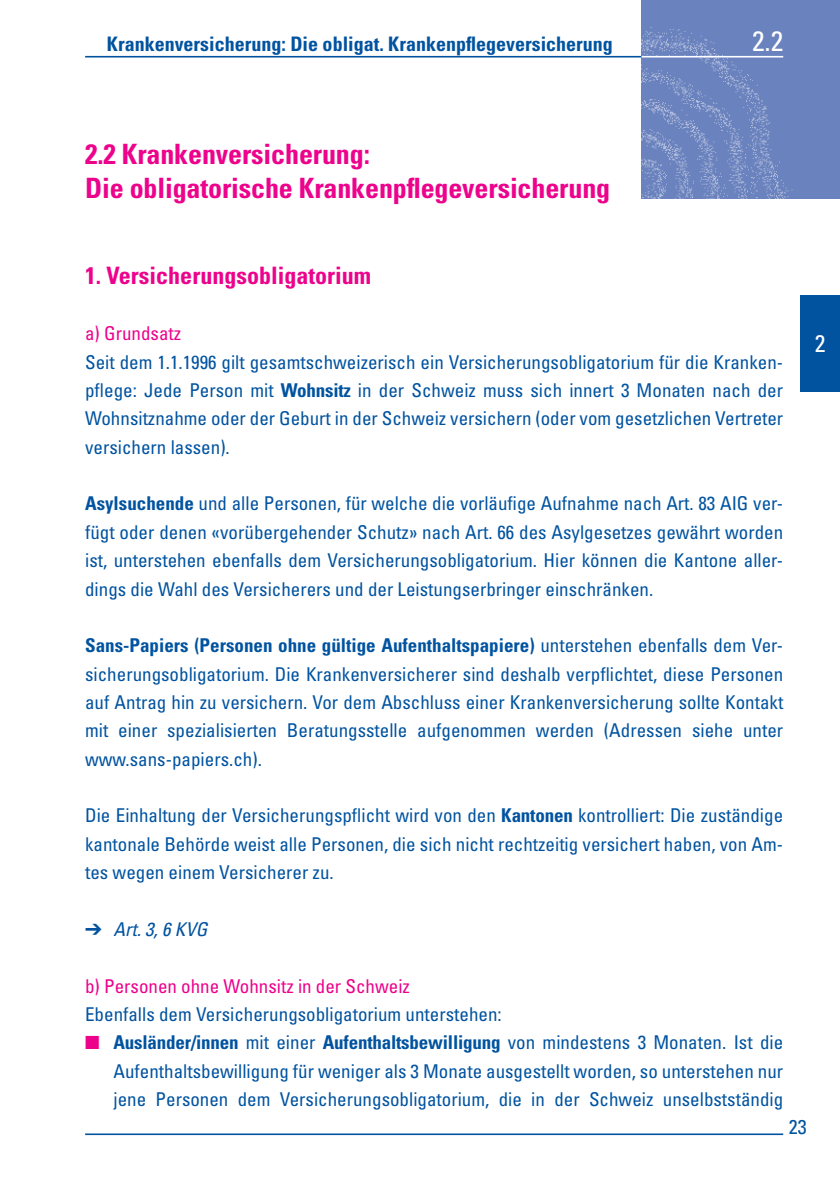
<style>
.page{position:relative;width:840px;height:1191px;background:#fff}
.page>*{position:absolute;margin:0;border:0;box-sizing:border-box;transform-origin:0 0}
.t1{font:700 condensed 28px/34px "Univers LT Std";letter-spacing:-.005em;color:#ed028c}
.t2{font:condensed 28px "Univers LT Std";color:#fff}
.t3{font:700 condensed 24px "Univers LT Std";color:#ed028c}
.t4{font:condensed 24px "Univers LT Std";color:#fff}
.t5{font:700 condensed 20px "Univers LT Std";color:#0153a0}
.t6{font:condensed 20px "Univers LT Std";color:#0153a0}
.t7{font:condensed 19px/28.4px "Univers LT Std";color:#0153a0;text-align:justify}
.t8{font:condensed 19px "Univers LT Std";color:#ed028c}
.t9{font:italic condensed 19px "Univers LT Std";color:#0153a0}
.s1{font-weight:700}
.s2{color:#ed028c}
</style>
<div class="page">
<img style="left:641px;top:0;width:198px;height:198px">
<div style="left:799px;top:295px;width:40px;height:96px;background:#0153a0"></div>
<hr style="left:641px;top:56px;width:141px;height:1px;background:#fff">
<hr style="left:85px;top:1133px;width:697px;height:2px;background:#0153a0">
<hr style="left:85px;top:56px;width:556px;height:1px;background:#0153a0">
<p class="t5" style="left:107px;top:32px;width:507px">Krankenversicherung: Die obligat. Krankenpflegeversicherung</p>
<h1 class="t2" style="left:751px;top:23px;width:33px">2.2</h1>
<h1 class="t1" style="left:85px;top:137px;width:526px">2.2 Krankenversicherung:<br>Die obligatorische Krankenpflegeversicherung</h1>
<p class="t3" style="left:85px;top:260px;width:287px">1. Versicherungsobligatorium</p>
<p class="t8" style="left:85px;top:321px;width:98px">a) Grundsatz</p>
<p class="t7" style="left:85px;top:347px;width:699px">Seit dem 1.1.1996 gilt gesamtschweizerisch ein Versicherungsobligatorium für die Kranken&shy;pflege: Jede Person mit <span class="s1">Wohnsitz</span> in der Schweiz muss sich innert 3 Monaten nach der Wohnsitznahme oder der Geburt in der Schweiz versichern (oder vom gesetzlichen Vertreter versichern lassen).</p>
<p class="t4" style="left:814px;top:328px;width:12px">2</p>
<p class="t7" style="left:85px;top:489px;width:699px"><span class="s1">Asylsuchende</span> und alle Personen, für welche die vorläufige Aufnahme nach Art. 83 AIG ver&shy;fügt oder denen «vorübergehender Schutz» nach Art. 66 des Asylgesetzes gewährt worden ist, unterstehen ebenfalls dem Versicherungsobligatorium. Hier können die Kantone aller&shy;dings die Wahl des Versicherers und der Leistungserbringer einschränken.</p>
<p class="t7" style="left:85px;top:631px;width:699px"><span class="s1">Sans-Papiers (Personen ohne gültige Aufenthaltspapiere)</span> unterstehen ebenfalls dem Ver&shy;sicherungsobligatorium. Die Krankenversicherer sind deshalb verpflichtet, diese Personen auf Antrag hin zu versichern. Vor dem Abschluss einer Krankenversicherung sollte Kontakt mit einer spezialisierten Beratungsstelle aufgenommen werden (Adressen siehe unter www.sans-papiers.ch).</p>
<p class="t7" style="left:85px;top:801px;width:699px">Die Einhaltung der Versicherungspflicht wird von den <span class="s1">Kantonen</span> kontrolliert: Die zuständige kantonale Behörde weist alle Personen, die sich nicht rechtzeitig versichert haben, von Am&shy;tes wegen einem Versicherer zu.</p>
<p class="t9" style="left:85px;top:917px;width:124px">➔ Art. 3, 6 KVG</p>
<p class="t8" style="left:85px;top:973px;width:326px">b) Personen ohne Wohnsitz in der Schweiz</p>
<p class="t7" style="left:85px;top:999px;width:418px">Ebenfalls dem Versicherungsobligatorium unterstehen:</p>
<p class="t7" style="left:113px;top:1028px;width:671px;text-indent:-28px"><span class="s2">■</span> <span class="s1">Ausländer/innen</span> mit einer <span class="s1">Aufenthaltsbewilligung</span> von mindestens 3 Monaten. Ist die Aufenthaltsbewilligung für weniger als 3 Monate ausgestellt worden, so unterstehen nur jene Personen dem Versicherungsobligatorium, die in der Schweiz unselbstständig</p>
<p class="t6" style="left:788px;top:1114px;width:19px">23</p>
</div>
